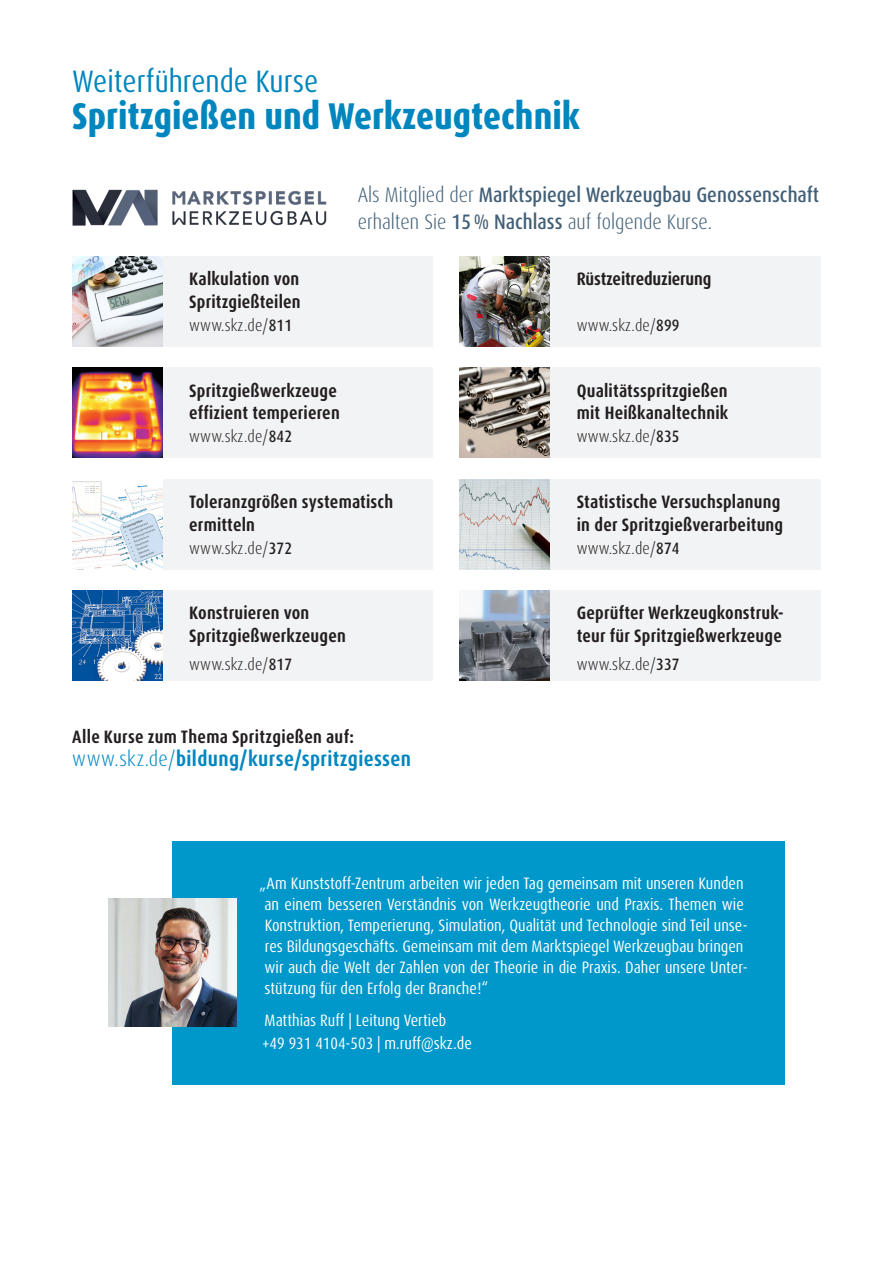
<style>
.page{position:relative;width:893px;height:1263px;background:#fff}
.page>*{position:absolute;margin:0;border:0;box-sizing:border-box;transform-origin:0 0}
.T_Titel{font:800 condensed 37.35px "Dax Pro";color:#0086be}
.T_Titel-2{font:condensed 31.05px "Dax Pro";color:#0086be}
.T_Titel-3{font:500 condensed 21px/27px "Dax Pro";color:#415f77}
.P_Vorwort{font:700 condensed 21px "Dax Pro";letter-spacing:.02em;color:#0086be}
.P_Vorwort-2{font:700 condensed 18px/22.5px "Dax Pro";letter-spacing:.01em;color:#231f20}
.P_Vorwort-3{font:700 condensed 18px "Dax Pro";letter-spacing:-.01em;color:#231f20}
.t1{font:condensed 16.5px/21px "Dax Pro";color:#fff}
.t2{font:300 condensed 16.5px "Dax Pro";letter-spacing:.01em;color:#231f20}
.s1{font-weight:500}
.s2{font-weight:300}
</style>
<div class="page">
<div style="left:172px;top:841px;width:613px;height:243px;background:#0098ca"></div>
<div style="left:117px;top:479px;width:316px;height:90px;background:#f2f3f4"></div>
<img style="left:72px;top:479px;width:90px;height:90px">
<div style="left:505px;top:368px;width:316px;height:90px;background:#f2f3f4"></div>
<img style="left:460px;top:368px;width:90px;height:90px">
<div style="left:505px;top:590px;width:316px;height:90px;background:#f2f3f4"></div>
<img style="left:460px;top:590px;width:90px;height:90px">
<div style="left:117px;top:368px;width:316px;height:90px;background:#f2f3f4"></div>
<img style="left:72px;top:368px;width:90px;height:90px">
<div style="left:117px;top:590px;width:316px;height:90px;background:#f2f3f4"></div>
<img style="left:72px;top:590px;width:90px;height:90px">
<div style="left:505px;top:257px;width:316px;height:90px;background:#f2f3f4"></div>
<img style="left:460px;top:257px;width:90px;height:90px">
<div style="left:505px;top:479px;width:316px;height:90px;background:#f2f3f4"></div>
<img style="left:460px;top:479px;width:90px;height:90px">
<div style="left:117px;top:257px;width:316px;height:90px;background:#f2f3f4"></div>
<img style="left:72px;top:257px;width:90px;height:90px">
<img style="left:108px;top:899px;width:128px;height:128px">
<img style="left:72px;top:189px;width:255px;height:37px">
<p class="T_Titel-2" style="left:72px;top:61px;width:247px">Weiterführende Kurse</p>
<p class="T_Titel" style="left:72px;top:92px;width:509px">Spritzgießen und Werkzeugtechnik</p>
<p class="P_Vorwort-2" style="left:189px;top:268px;width:112px">Kalkulation von</p>
<p class="P_Vorwort-2" style="left:189px;top:291px;width:113px">Spritzgießteilen</p>
<p class="t2" style="left:189px;top:315px;width:104px">www.skz.de/<span class="s1">811</span></p>
<p class="P_Vorwort-2" style="left:189px;top:379px;width:149px">Spritzgießwerkzeuge</p>
<p class="P_Vorwort-2" style="left:189px;top:402px;width:152px">effizient temperieren</p>
<p class="t2" style="left:189px;top:426px;width:104px">www.skz.de/<span class="s1">842</span></p>
<p class="T_Titel-3" style="left:358px;top:181px;width:463px"><span class="s2">Als Mitglied der</span> Marktspiegel Werkzeugbau Genossenschaft <span class="s2">erhalten Sie</span> 15% Nachlass <span class="s2">auf folgende Kurse.</span></p>
<p class="P_Vorwort-3" style="left:577px;top:268px;width:136px">Rüstzeitreduzierung</p>
<p class="t2" style="left:577px;top:315px;width:104px">www.skz.de/<span class="s1">899</span></p>
<p class="P_Vorwort-2" style="left:577px;top:379px;width:153px">Qualitätsspritzgießen mit Heißkanaltechnik</p>
<p class="t2" style="left:577px;top:426px;width:104px">www.skz.de/<span class="s1">835</span></p>
<p class="P_Vorwort-2" style="left:189px;top:491px;width:205px">Toleranzgrößen systematisch ermitteln</p>
<p class="t2" style="left:189px;top:537px;width:104px">www.skz.de/<span class="s1">372</span></p>
<p class="P_Vorwort-2" style="left:189px;top:602px;width:122px">Konstruieren von</p>
<p class="P_Vorwort-2" style="left:189px;top:624px;width:158px">Spritzgießwerkzeugen</p>
<p class="t2" style="left:189px;top:653px;width:104px">www.skz.de/<span class="s1">817</span></p>
<p class="P_Vorwort-2" style="left:72px;top:726px;width:283px">Alle Kurse zum Thema Spritzgießen auf:</p>
<p class="P_Vorwort" style="left:72px;top:745px;width:340px"><span class="s2">www.skz.de/</span>bildung/kurse/spritzgiessen</p>
<p class="P_Vorwort-2" style="left:577px;top:491px;width:208px">Statistische Versuchsplanung in der Spritzgießverarbeitung</p>
<p class="t2" style="left:577px;top:537px;width:104px">www.skz.de/<span class="s1">874</span></p>
<p class="P_Vorwort-2" style="left:577px;top:602px;width:208px">Geprüfter Werkzeugkonstruk&shy;teur für Spritzgießwerkzeuge</p>
<p class="t2" style="left:577px;top:653px;width:104px">www.skz.de/<span class="s1">337</span></p>
<p class="t1" style="left:264px;top:873px;width:485px;text-indent:-5px">„Am Kunststoff-Zentrum arbeiten wir jeden Tag gemeinsam mit unseren Kunden an einem besseren Verständnis von Werkzeugtheorie und Praxis. Themen wie Konstruktion, Temperierung, Simulation, Qualität und Technologie sind Teil unse&shy;res Bildungsgeschäfts. Gemeinsam mit dem Marktspiegel Werkzeugbau bringen wir auch die Welt der Zahlen von der Theorie in die Praxis. Daher unsere Unter&shy;stützung für den Erfolg der Branche!“</p>
<p class="t1" style="left:265px;top:1010px;width:183px">Matthias Ruff | Leitung Vertieb</p>
<p class="t1" style="left:262px;top:1033px;width:211px">+49 931 4104-503 | m.ruff@skz.de</p>
</div>
